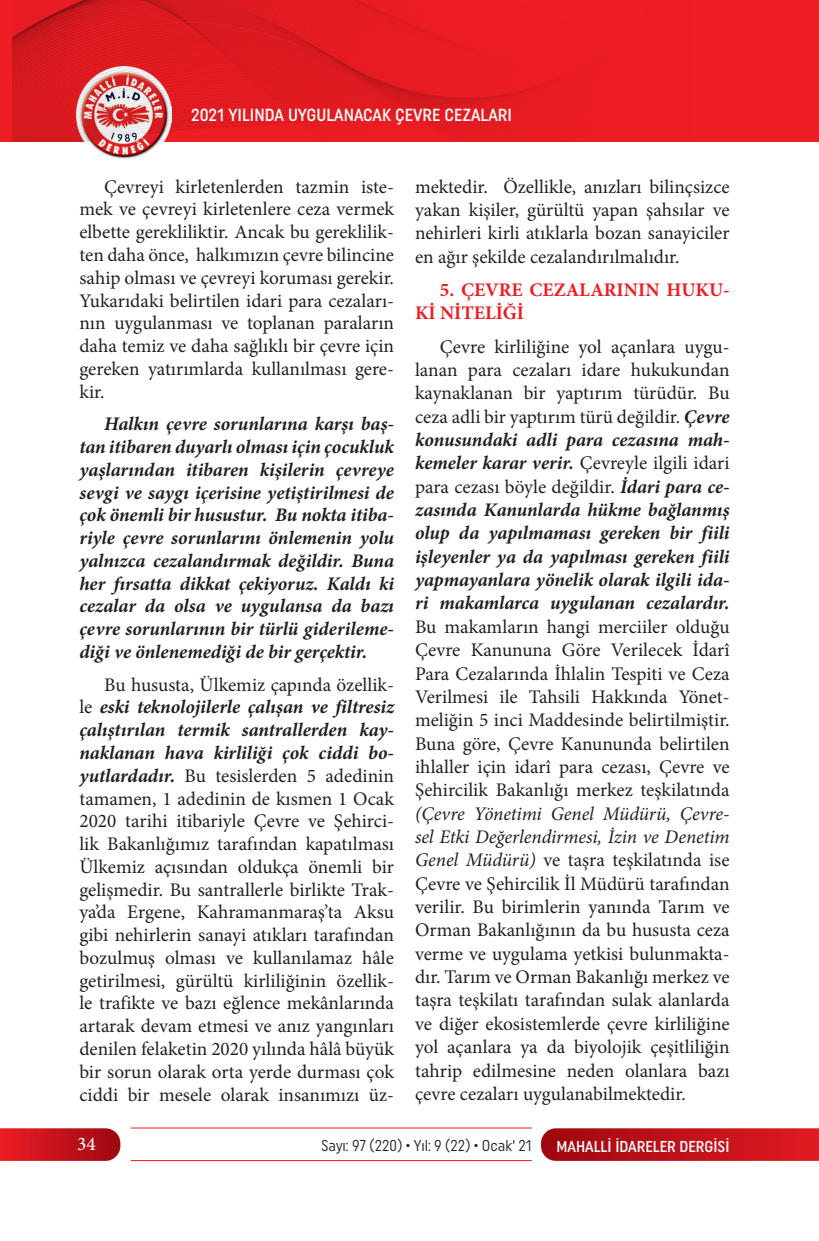
<style>
.page{position:relative;width:819px;height:1241px;background:#fff}
.page>*{position:absolute;margin:0;border:0;box-sizing:border-box;transform-origin:0 0}
.t1{font:19.25px/22.8px "Minion Pro";color:#231f20;text-align:justify}
.t2{font:italic 700 19.25px/23.3px "Minion Pro";letter-spacing:-.005em;color:#231f20;text-align:justify}
.t3{font:700 19.25px/23.3px "Minion Pro";color:#ee1d23}
.t4{font:500 19.25px "Minion Pro";color:#fff}
.t5{font:500 17.5px "Uniform Condensed";color:#fff}
.t6{font:15.75px "Uniform Condensed";color:#231f20;scale:.95 1}
.t7{font:500 15.75px "Uniform Condensed";color:#fff}
.s1{font-weight:700;font-style:italic}
.s2{font-weight:400;font-style:normal}
.s3{font-style:italic}
</style>
<div class="page">
<svg style="left:541px;top:1128px;width:278px;height:32px;background:#c0151d"></svg>
<svg style="left:0;top:1128px;width:120px;height:32px;background:#c61920"></svg>
<hr style="left:131px;top:1127px;width:400px;height:1px;background:#ee1d23">
<hr style="left:131px;top:1159px;width:400px;height:1px;background:#ee1d23">
<div style="left:0;top:0;width:819px;height:141px;background:#ee1d23"></div>
<img style="left:76px;top:141px;width:96px;height:18px">
<img style="left:13px;top:0;width:550px;height:141px">
<p class="t5" style="left:191px;top:105px;width:322px">2021 YILINDA UYGULANACAK ÇEVRE CEZALARI</p>
<p class="t1" style="left:79px;top:175px;width:316px;text-indent:25px">Çevreyi kirletenlerden tazmin iste&shy;mek ve çevreyi kirletenlere ceza vermek elbette gerekliliktir. Ancak bu gereklilik&shy;ten daha önce, halkımızın çevre bilincine sahip olması ve çevreyi koruması gerekir.<br>Yukarıdaki belirtilen idari para cezaları&shy;nın uygulanması ve toplanan paraların daha temiz ve daha sağlıklı bir çevre için gereken yatırımlarda kullanılması gere&shy;kir.</p>
<p class="t2" style="left:79px;top:412px;width:316px;line-height:22.8px;text-indent:25px">Halkın çevre sorunlarına karşı baş&shy;tan itibaren duyarlı olması için çocukluk yaşlarından itibaren kişilerin çevreye sevgi ve saygı içerisine yetiştirilmesi de çok önemli bir husustur. Bu nokta itiba&shy;riyle çevre sorunlarını önlemenin yolu yalnızca cezalandırmak değildir. Buna her fırsatta dikkat çekiyoruz. Kaldı ki cezalar da olsa ve uygulansa da bazı çevre sorunlarının bir türlü giderileme&shy;diği ve önlenemediği de bir gerçektir.</p>
<p class="t1" style="left:79px;top:673px;width:316px;text-indent:25px">Bu hususta, Ülkemiz çapında özellik&shy;le <span class="s1">eski teknolojilerle çalışan ve filtresiz çalıştırılan termik santrallerden kay&shy;naklanan hava kirliliği çok ciddi bo&shy;yutlardadır.</span> Bu tesislerden 5 adedinin tamamen, 1 adedinin de kısmen 1 Ocak 2020 tarihi itibariyle Çevre ve Şehirci&shy;lik Bakanlığımız tarafından kapatılması Ülkemiz açısından oldukça önemli bir gelişmedir. Bu santrallerle birlikte Trak&shy;ya’da Ergene, Kahramanmaraş’ta Aksu gibi nehirlerin sanayi atıkları tarafından bozulmuş olması ve kullanılamaz hâle getirilmesi, gürültü kirliliğinin özellik&shy;le trafikte ve bazı eğlence mekânlarında artarak devam etmesi ve anız yangınları denilen felaketin 2020 yılında hâlâ büyük bir sorun olarak orta yerde durması çok ciddi bir mesele olarak insanımızı üz-</p>
<p class="t1" style="left:415px;top:175px;width:316px;line-height:23.3px">mektedir. Özellikle, anızları bilinçsizce yakan kişiler, gürültü yapan şahsılar ve nehirleri kirli atıklarla bozan sanayiciler en ağır şekilde cezalandırılmalıdır.</p>
<p class="t3" style="left:415px;top:278px;width:316px;text-indent:25px">5. ÇEVRE CEZALARININ HUKU-<br>Kİ NİTELİĞİ</p>
<p class="t2" style="left:415px;top:334px;width:316px;text-indent:25px"><span class="s2">Çevre kirliliğine yol açanlara uygu&shy;lanan para cezaları idare hukukundan kaynaklanan bir yaptırım türüdür. Bu ceza adli bir yaptırım türü değildir.</span> Çevre konusundaki adli para cezasına mah&shy;kemeler karar verir. <span class="s2">Çevreyle ilgili idari para cezası böyle değildir.</span> İdari para ce&shy;zasında Kanunlarda hükme bağlanmış olup da yapılmaması gereken bir fiili işleyenler ya da yapılması gereken fiili yapmayanlara yönelik olarak ilgili ida&shy;ri makamlarca uygulanan cezalardır.</p>
<p class="t1" style="left:415px;top:615px;width:316px;line-height:23.3px">Bu makamların hangi merciiler olduğu Çevre Kanununa Göre Verilecek İdarî Para Cezalarında İhlalin Tespiti ve Ceza Verilmesi ile Tahsili Hakkında Yönet&shy;meliğin 5 inci Maddesinde belirtilmiştir.<br>Buna göre, Çevre Kanununda belirtilen ihlaller için idarî para cezası, Çevre ve Şehircilik Bakanlığı merkez teşkilatında</p>
<p class="t1" style="left:415px;top:801px;width:316px;line-height:23.3px"><span class="s3">(Çevre Yönetimi Genel Müdürü, Çevre&shy;sel Etki Değerlendirmesi, İzin ve Denetim Genel Müdürü)</span> ve taşra teşkilatında ise Çevre ve Şehircilik İl Müdürü tarafından verilir. Bu birimlerin yanında Tarım ve Orman Bakanlığının da bu hususta ceza verme ve uygulama yetkisi bulunmakta&shy;dır. Tarım ve Orman Bakanlığı merkez ve taşra teşkilatı tarafından sulak alanlarda ve diğer ekosistemlerde çevre kirliliğine yol açanlara ya da biyolojik çeşitliliğin tahrip edilmesine neden olanlara bazı çevre cezaları uygulanabilmektedir.</p>
<p class="t4" style="left:77px;top:1131px;width:20px">34</p>
<p class="t6" style="left:321px;top:1136px;width:223px">Sayı: 97 (220) • Yıl: 9 (22) • Ocak‘ 21</p>
<p class="t7" style="left:556px;top:1136px;width:175px">MAHALLİ İDARELER DERGİSİ</p>
</div>
